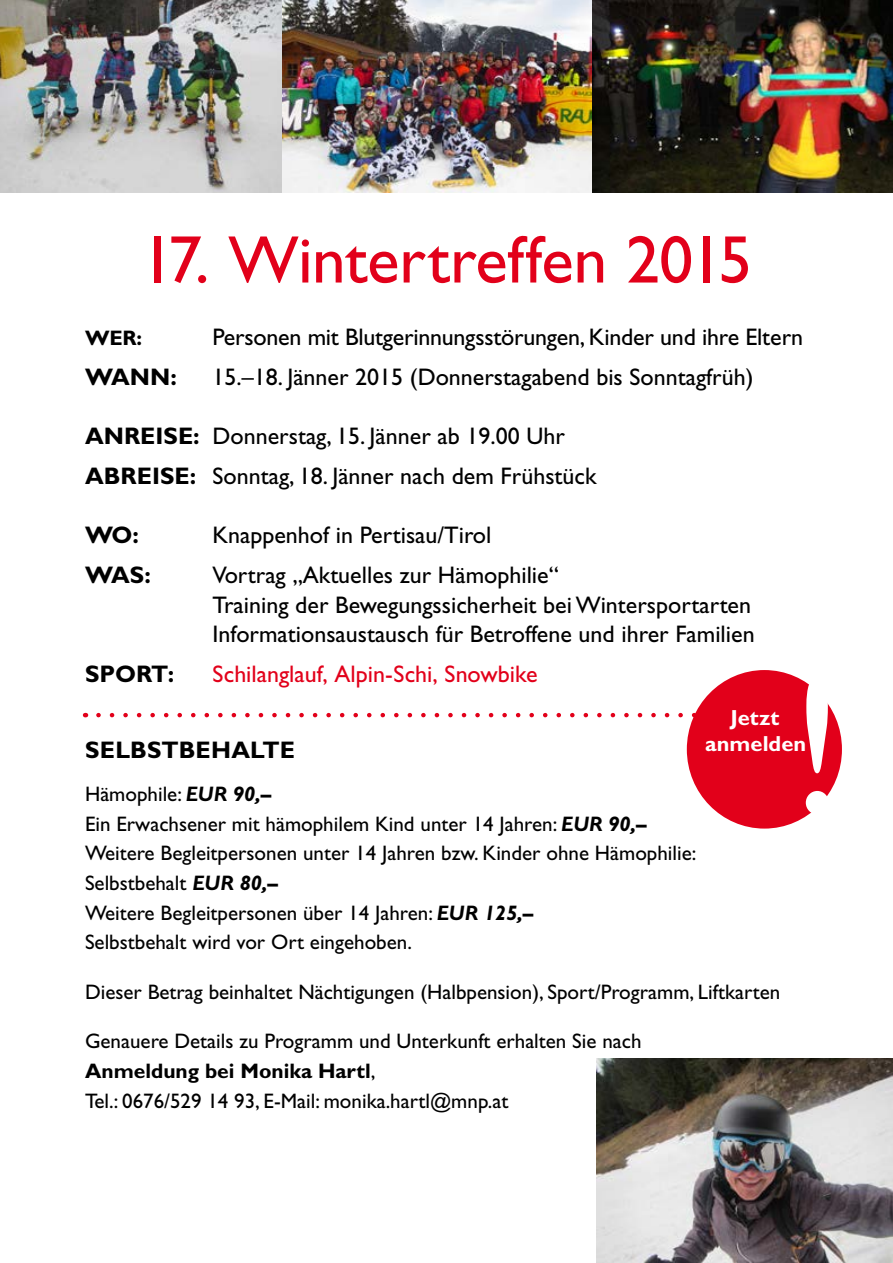
<style>
.page{position:relative;width:893px;height:1263px;background:#fff}
.page>*{position:absolute;margin:0;border:0;box-sizing:border-box;transform-origin:0 0}
.t1{font:67.5px "Gill Sans Std";letter-spacing:-.01em;color:#e2001a}
.t2{font:24px/29.7px "Gill Sans Std";color:#000}
.t3{font:24px "Gill Sans Std";color:#e2001a}
.t4{font:700 24px "Gill Sans Std";color:#000}
.t5{font:700 21.9px/26.2px "Gill Sans Std";color:#fff;text-align:center}
.t6{font:21px/29.7px "Gill Sans Std";color:#000}
.t7{font:700 21px "Gill Sans Std";color:#000}
.s1{font-weight:700}
.s2{font-weight:700;font-style:italic}
</style>
<div class="page">
<img style="left:597px;top:1058px;width:296px;height:205px">
<img style="left:283px;top:0;width:308px;height:193px">
<img style="left:0;top:0;width:281px;height:193px">
<img style="left:593px;top:0;width:300px;height:193px">
<div style="left:687px;top:670px;width:155px;height:158px;background:#e2001a;border-radius:50%"></div>
<svg style="left:98px;top:677px;width:731px;height:137px"></svg>
<h1 class="t1" style="left:141px;top:221px;width:613px">17. Wintertreffen 2015</h1>
<p class="t7" style="left:85px;top:326px;width:59px">WER:</p>
<p class="t2" style="left:213px;top:323px;width:592px">Personen mit Blutgerinnungsstörungen, Kinder und ihre Eltern</p>
<p class="t4" style="left:85px;top:363px;width:93px">WANN:</p>
<p class="t2" style="left:213px;top:362px;width:542px">15.–18. Jänner 2015 (Donnerstagabend bis Sonntagfrüh)</p>
<p class="t2" style="left:85px;top:417px;width:513px;line-height:39.6px"><span class="s1">ANREISE:</span> Donnerstag, 15. Jänner ab 19.00 Uhr<br><span class="s1">ABREISE:</span> Sonntag, 18. Jänner nach dem Frühstück</p>
<p class="t4" style="left:85px;top:521px;width:56px">WO:</p>
<p class="t2" style="left:213px;top:521px;width:280px">Knappenhof in Pertisau/Tirol</p>
<p class="t4" style="left:85px;top:561px;width:67px">WAS:</p>
<p class="t2" style="left:213px;top:560px;width:544px">Vortrag „Aktuelles zur Hämophilie“<br>Training der Bewegungssicherheit bei Wintersportarten<br>Informationsaustausch für Betroffene und ihrer Familien</p>
<p class="t4" style="left:85px;top:660px;width:91px">SPORT:</p>
<p class="t3" style="left:213px;top:660px;width:326px">Schilanglauf, Alpin-Schi, Snowbike</p>
<p class="t5" style="left:705px;top:705px;width:103px">Jetzt anmelden</p>
<p class="t4" style="left:85px;top:735px;width:211px">SELBSTBEHALTE</p>
<p class="t6" style="left:85px;top:779px;width:613px">Hämophile: <span class="s2">EUR 90,–<br></span>Ein Erwachsener mit hämophilem Kind unter 14 Jahren: <span class="s2">EUR 90,– </span>Weitere Begleitpersonen unter 14 Jahren bzw. Kinder ohne Hämophilie:<br>Selbstbehalt <span class="s2">EUR 80,–<br></span>Weitere Begleitpersonen über 14 Jahren: <span class="s2">EUR 125,–<br></span>Selbstbehalt wird vor Ort eingehoben.</p>
<p class="t6" style="left:85px;top:977px;width:697px">Dieser Betrag beinhaltet Nächtigungen (Halbpension), Sport/Programm, Liftkarten</p>
<p class="t6" style="left:85px;top:1026px;width:558px">Genauere Details zu Programm und Unterkunft erhalten Sie nach<br><span class="s1">Anmeldung bei Monika Hartl</span>,<br>Tel.: 0676/529 14 93, E-Mail: monika.hartl@mnp.at</p>
</div>
